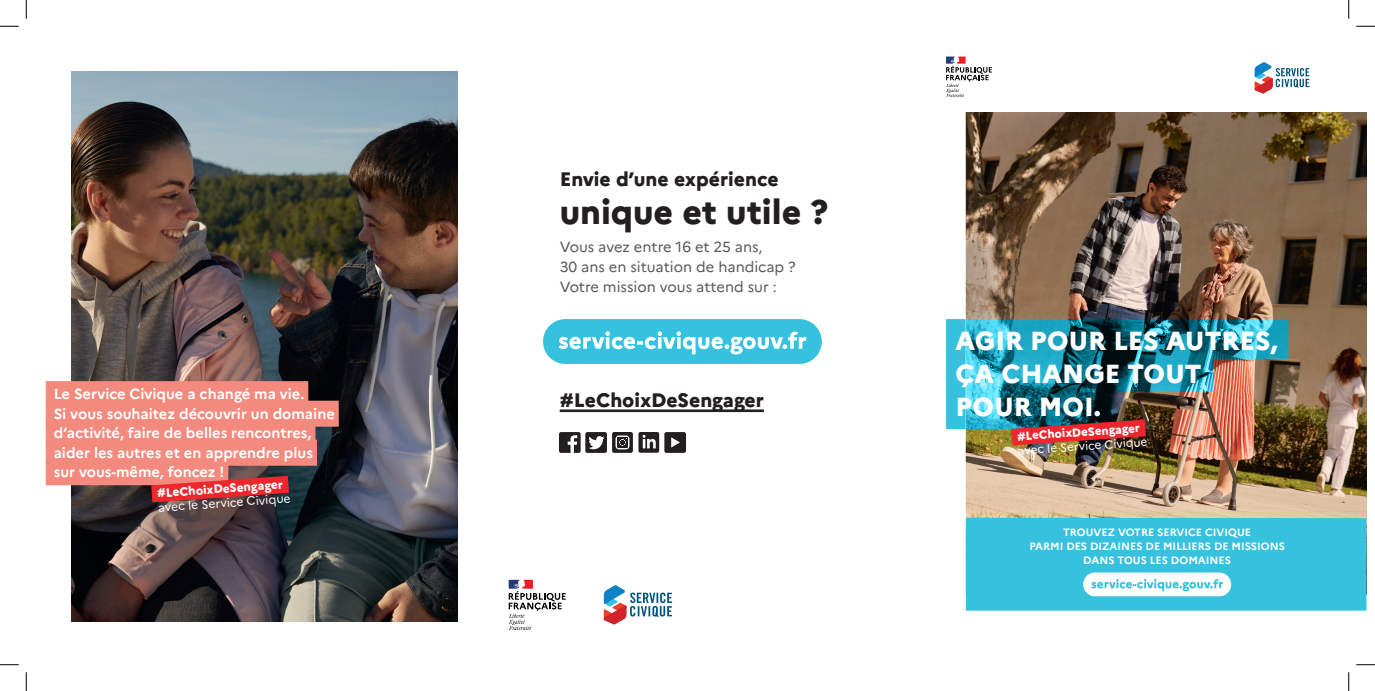
<style>
.page{position:relative;width:1375px;height:691px;background:#fff}
.page>*{position:absolute;margin:0;border:0;box-sizing:border-box;transform-origin:0 0}
.t1{font:800 34.12px "Marianne";color:#231f20}
.t2{font:800 26.12px/33px "Marianne";color:#fff}
.t3{font:800 19.5px "Marianne";color:#231f20}
.t4{font:700 14.62px/19.5px "Marianne";color:#fff}
.t5{font:14.62px/19.5px "Marianne";color:#57585a}
.t6{font:12px "Marianne";color:#fff}
.t7{font:800 12px "Marianne";color:#fff}
.t8{font:11.75px "Marianne";color:#fff}
.t9{font:800 11.75px "Marianne";color:#fff}
.t10{font:700 10.62px/13.8px "Marianne";color:#fff;text-align:center}
</style>
<div class="page">
<img style="left:71px;top:71px;width:386px;height:550px">
<svg style="left:52px;top:355px;width:279px;height:278px"></svg>
<img style="left:946px;top:9px;width:420px;height:673px">
<svg style="left:1254px;top:62px;width:55px;height:32px"></svg>
<svg style="left:946px;top:57px;width:45px;height:40px"></svg>
<div style="left:46px;top:381px;width:262px;height:26px;background:#f4897d"></div>
<div style="left:46px;top:400px;width:293px;height:26px;background:#f4897d"></div>
<div style="left:46px;top:420px;width:269px;height:26px;background:#f4897d"></div>
<div style="left:46px;top:439px;width:271px;height:26px;background:#f4897d"></div>
<div style="left:46px;top:459px;width:182px;height:26px;background:#f4897d"></div>
<hr style="left:559px;top:409px;width:204px;height:3px;background:#231f20">
<svg style="left:543px;top:319px;width:278px;height:45px"></svg>
<svg style="left:508px;top:579px;width:57px;height:50px"></svg>
<svg style="left:603px;top:585px;width:69px;height:39px"></svg>
<svg style="left:1082px;top:572px;width:148px;height:24px"></svg>
<svg style="left:151px;top:475px;width:138px;height:27px"></svg>
<div style="left:559px;top:432px;width:21px;height:20px;background:#231f20;border-radius:2px"></div>
<svg style="left:567px;top:435px;width:10px;height:17px"></svg>
<svg style="left:612px;top:432px;width:47px;height:20px"></svg>
<div style="left:585px;top:432px;width:22px;height:20px;background:#231f20;border-radius:2px"></div>
<svg style="left:588px;top:436px;width:16px;height:13px"></svg>
<div style="left:664px;top:432px;width:22px;height:20px;background:#231f20;border-radius:2px"></div>
<svg style="left:671px;top:437px;width:9px;height:10px"></svg>
<div style="left:945px;top:319px;width:20px;height:110px;background:#36c2de"></div>
<img style="left:965px;top:319px;width:323px;height:126px">
<svg style="left:0;top:25px;width:19px;height:2px"></svg>
<svg style="left:1355px;top:25px;width:19px;height:2px"></svg>
<svg style="left:0;top:664px;width:19px;height:1px"></svg>
<svg style="left:1355px;top:663px;width:19px;height:2px"></svg>
<svg style="left:25px;top:0;width:2px;height:19px"></svg>
<svg style="left:25px;top:672px;width:2px;height:18px"></svg>
<svg style="left:1347px;top:0;width:2px;height:19px"></svg>
<svg style="left:1347px;top:672px;width:2px;height:18px"></svg>
<p class="t4" style="left:54px;top:384px;width:282px">Le Service Civique a changé ma vie.<br>Si vous souhaitez découvrir un domaine d’activité, faire de belles rencontres, aider les autres et en apprendre plus sur vous-même, foncez !</p>
<p class="t7" style="left:157px;top:485px;width:127px;rotate:-4deg">#LeChoixDeSengager</p>
<p class="t6" style="left:158px;top:500px;width:134px;rotate:-4deg">avec le Service Civique</p>
<h3 class="t3" style="left:559px;top:167px;width:220px">Envie d’une expérience</h3>
<h1 class="t1" style="left:559px;top:191px;width:270px">unique et utile ?</h1>
<p class="t5" style="left:559px;top:237px;width:237px">Vous avez entre 16 et 25 ans,<br>30 ans en situation de handicap ?<br>Votre mission vous attend sur :</p>
<h3 class="t3" style="left:559px;top:387px;width:205px">#LeChoixDeSengager</h3>
<h2 class="t2" style="left:955px;top:324px;width:323px">AGIR POUR LES AUTRES,<br>ÇA CHANGE TOUT<br>POUR MOI.</h2>
<p class="t9" style="left:1016px;top:429px;width:124px;rotate:-4deg">#LeChoixDeSengager</p>
<p class="t8" style="left:1017px;top:443px;width:131px;rotate:-4deg">avec le Service Civique</p>
<p class="t10" style="left:1029px;top:525px;width:257px">TROUVEZ VOTRE SERVICE CIVIQUE<br>PARMI DES DIZAINES DE MILLIERS DE MISSIONS<br>DANS TOUS LES DOMAINES</p>
</div>
